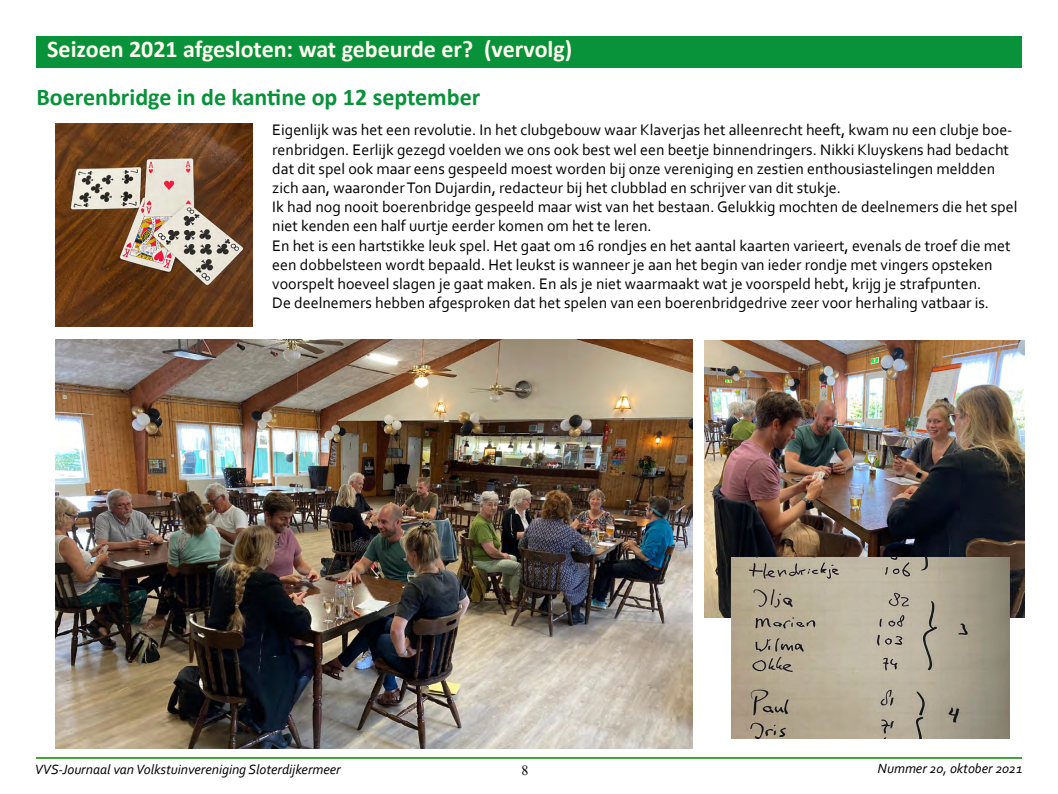
<style>
.page{position:relative;width:1058px;height:794px;background:#fff}
.page>*{position:absolute;margin:0;border:0;box-sizing:border-box;transform-origin:0 0}
.t1{font:700 24px "Calibri";color:#fffdf0}
.t2{font:700 24px "Calibri";color:#089239}
.t3{font:16px/19.2px "Corbel";color:#000}
.t4{font:italic 14px "Corbel";color:#000}
.t5{font:14px "Times New Roman";color:#000}
</style>
<div class="page">
<hr style="left:36px;top:757px;width:985px;height:2px;background:#3fa535">
<div style="left:36px;top:36px;width:985px;height:31px;background:#089239"></div>
<img style="left:55px;top:124px;width:197px;height:202px">
<img style="left:55px;top:339px;width:637px;height:409px">
<img style="left:704px;top:341px;width:320px;height:276px">
<img style="left:731px;top:557px;width:278px;height:181px">
<h1 class="t1" style="left:47px;top:33px;width:526px">Seizoen 2021 afgesloten: wat gebeurde er? (vervolg)</h1>
<h1 class="t2" style="left:36px;top:82px;width:445px">Boerenbridge in de kantine op 12 september</h1>
<p class="t3" style="left:272px;top:120px;width:746px">Eigenlijk was het een revolutie. In het clubgebouw waar Klaverjas het alleenrecht heeft, kwam nu een clubje boe&shy;renbridgen. Eerlijk gezegd voelden we ons ook best wel een beetje binnendringers. Nikki Kluyskens had bedacht dat dit spel ook maar eens gespeeld moest worden bij onze vereniging en zestien enthousiastelingen meldden zich aan, waaronder Ton Dujardin, redacteur bij het clubblad en schrijver van dit stukje.<br>Ik had nog nooit boerenbridge gespeeld maar wist van het bestaan. Gelukkig mochten de deelnemers die het spel niet kenden een half uurtje eerder komen om het te leren.<br>En het is een hartstikke leuk spel. Het gaat om 16 rondjes en het aantal kaarten varieert, evenals de troef die met een dobbelsteen wordt bepaald. Het leukst is wanneer je aan het begin van ieder rondje met vingers opsteken voorspelt hoeveel slagen je gaat maken. En als je niet waarmaakt wat je voorspeld hebt, krijg je strafpunten.<br>De deelnemers hebben afgesproken dat het spelen van een boerenbridgedrive zeer voor herhaling vatbaar is.</p>
<p class="t4" style="left:35px;top:760px;width:307px">VVS-Journaal van Volkstuinvereniging Sloterdijkermeer</p>
<p class="t5" style="left:521px;top:761px;width:8px">8</p>
<p class="t4" style="left:877px;top:759px;width:146px">Nummer 20, oktober 2021</p>
</div>
